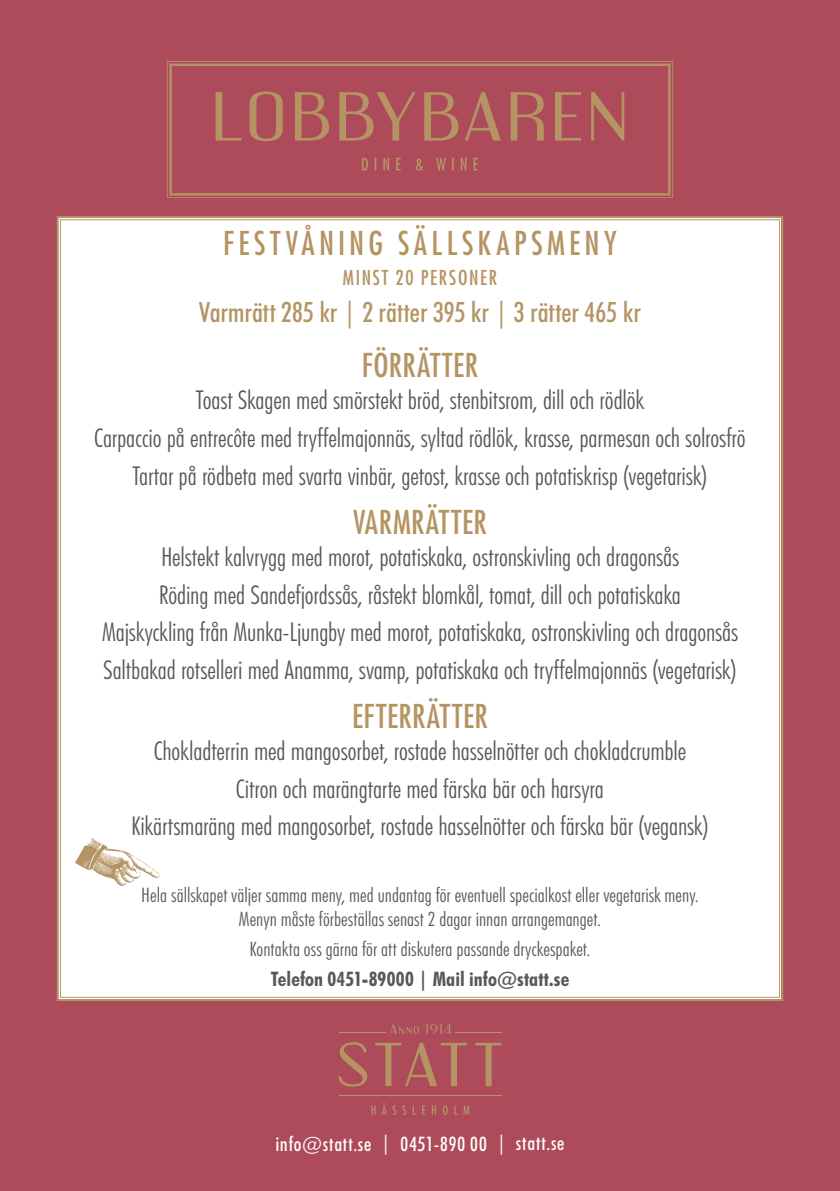
<style>
.page{position:relative;width:840px;height:1191px;background:#fff}
.page>*{position:absolute;margin:0;border:0;box-sizing:border-box;transform-origin:0 0}
.t1{font:condensed 32px "Futura";letter-spacing:.015em;color:#b59464}
.t2{font:condensed 32px "Futura";letter-spacing:.135em;color:#b59464}
.t3{font:500 condensed 28px "Futura BT";color:#b59464}
.t4{font:300 condensed 26px "Futura BT";letter-spacing:-.005em;color:#57585a}
.t5{font:300 condensed 20px/24px "Futura BT";letter-spacing:.005em;color:#57585a;text-align:center}
.t6{font:700 condensed 20px "Futura BT";letter-spacing:.005em;color:#57585a}
.t7{font:500 condensed 20px "Futura BT";letter-spacing:.04em;color:#fff}
.t8{font:condensed 20px "Futura";letter-spacing:.085em;color:#b59464}
</style>
<div class="page">
<div style="left:0;top:0;width:839px;height:1191px;background:#ad4b5b"></div>
<div style="left:56px;top:216px;width:727px;height:785px;background:#fff"></div>
<svg style="left:167px;top:61px;width:505px;height:137px"></svg>
<svg style="left:169px;top:64px;width:501px;height:132px"></svg>
<svg style="left:215px;top:91px;width:409px;height:50px"></svg>
<svg style="left:361px;top:158px;width:117px;height:13px"></svg>
<svg style="left:426px;top:1024px;width:25px;height:9px"></svg>
<svg style="left:390px;top:1024px;width:28px;height:10px"></svg>
<svg style="left:338px;top:1042px;width:163px;height:44px"></svg>
<hr style="left:339px;top:1095px;width:162px;height:1px;background:#b59464">
<hr style="left:455px;top:1032px;width:46px;height:1px;background:#b59464">
<hr style="left:339px;top:1032px;width:46px;height:1px;background:#b59464">
<svg style="left:371px;top:1103px;width:98px;height:11px"></svg>
<svg style="left:75px;top:838px;width:85px;height:48px;background:#e9e0d3"></svg>
<p class="t2" style="left:223px;top:224px;width:395px">FESTVÅNING SÄLLSKAPSMENY</p>
<p class="t8" style="left:342px;top:265px;width:156px">MINST 20 PERSONER</p>
<p class="t3" style="left:199px;top:295px;width:443px">Varmrätt 285 kr | 2 rätter 395 kr | 3 rätter 465 kr</p>
<p class="t1" style="left:361px;top:346px;width:118px">FÖRRÄTTER</p>
<p class="t4" style="left:196px;top:384px;width:449px">Toast Skagen med smörstekt bröd, stenbitsrom, dill och rödlök</p>
<p class="t4" style="left:94px;top:422px;width:652px">Carpaccio på entrecôte med tryffelmajonnäs, syltad rödlök, krasse, parmesan och solrosfrö</p>
<p class="t4" style="left:132px;top:460px;width:576px">Tartar på rödbeta med svarta vinbär, getost, krasse och potatiskrisp (vegetarisk)</p>
<p class="t1" style="left:353px;top:503px;width:135px">VARMRÄTTER</p>
<p class="t4" style="left:161px;top:541px;width:519px">Helstekt kalvrygg med morot, potatiskaka, ostronskivling och dragonsås</p>
<p class="t4" style="left:159px;top:578px;width:523px">Röding med Sandefjordssås, råstekt blomkål, tomat, dill och potatiskaka</p>
<p class="t4" style="left:102px;top:616px;width:637px">Majskyckling från Munka-Ljungby med morot, potatiskaka, ostronskivling och dragonsås</p>
<p class="t4" style="left:103px;top:654px;width:634px">Saltbakad rotselleri med Anamma, svamp, potatiskaka och tryffelmajonnäs (vegetarisk)</p>
<p class="t1" style="left:352px;top:697px;width:137px">EFTERRÄTTER</p>
<p class="t4" style="left:154px;top:735px;width:533px">Chokladterrin med mangosorbet, rostade hasselnötter och chokladcrumble</p>
<p class="t4" style="left:236px;top:772px;width:369px">Citron och marängtarte med färska bär och harsyra</p>
<p class="t4" style="left:131px;top:810px;width:579px">Kikärtsmaräng med mangosorbet, rostade hasselnötter och färska bär (vegansk)</p>
<p class="t5" style="left:141px;top:883px;width:558px">Hela sällskapet väljer samma meny, med undantag för eventuell specialkost eller vegetarisk meny.<br>Menyn måste förbeställas senast 2 dagar innan arrangemanget.</p>
<p class="t5" style="left:249px;top:936px;width:342px">Kontakta oss gärna för att diskutera passande dryckespaket.</p>
<p class="t6" style="left:270px;top:966px;width:300px">Telefon 0451-89000 | Mail info@statt.se</p>
<p class="t7" style="left:275px;top:1131px;width:290px">info@statt.se | 0451-890 00 | statt.se</p>
</div>
